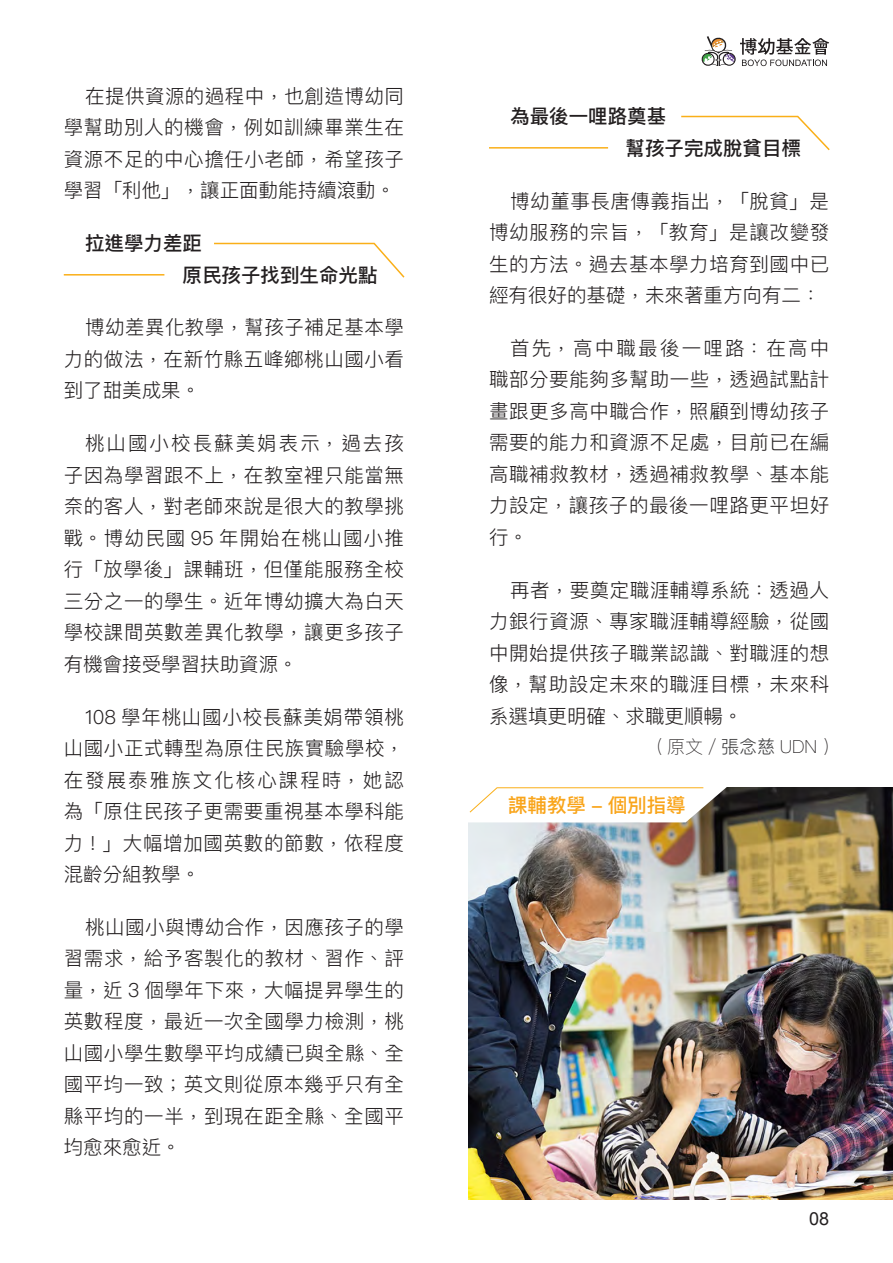
<style>
.page{position:relative;width:893px;height:1263px;background:#fff}
.page>*{position:absolute;margin:0;border:0;box-sizing:border-box;transform-origin:0 0}
.t1{font:300 19.5px/31.5px "Ping Fang TC";letter-spacing:.03em;color:#231f20;text-align:justify}
.t2{font:500 19.5px "Ping Fang TC";color:#231f20}
.t3{font:500 19.5px "Ping Fang TC";color:#f9a51b}
.t4{font:100 18px "Ping Fang TC";color:#231f20}
.t5{font:18px "Arial";color:#231f20}
.s1{font-weight:300;color:#3e3e3f}
</style>
<div class="page">
<svg style="left:701px;top:36px;width:128px;height:31px"></svg>
<img style="left:468px;top:788px;width:425px;height:411px">
<hr style="left:64px;top:274px;width:100px;height:2px;background:#faaf18">
<svg style="left:214px;top:242px;width:191px;height:36px"></svg>
<hr style="left:489px;top:147px;width:119px;height:2px;background:#faaf18">
<svg style="left:681px;top:115px;width:149px;height:36px"></svg>
<svg style="left:468px;top:787px;width:260px;height:35px"></svg>
<p class="t1" style="left:64px;top:80px;width:342px;text-indent:21px">在提供資源的過程中，也創造博幼同學幫助別人的機會，例如訓練畢業生在資源不足的中心擔任小老師，希望孩子學習「利他」，讓正面動能持續滾動。</p>
<p class="t2" style="left:85px;top:231px;width:118px">拉進學力差距</p>
<p class="t2" style="left:183px;top:263px;width:196px">原民孩子找到生命光點</p>
<p class="t1" style="left:64px;top:311px;width:342px;text-indent:21px">博幼差異化教學，幫孩子補足基本學力的做法，在新竹縣五峰鄉桃山國小看到了甜美成果。</p>
<p class="t1" style="left:64px;top:427px;width:342px;text-indent:21px">桃山國小校長蘇美娟表示，過去孩子因為學習跟不上，在教室裡只能當無奈的客人，對老師來說是很大的教學挑戰。博幼民國 95 年開始在桃山國小推行「放學後」課輔班，但僅能服務全校三分之一的學生。近年博幼擴大為白天學校課間英數差異化教學，讓更多孩子有機會接受學習扶助資源。</p>
<p class="t1" style="left:64px;top:700px;width:342px;text-indent:21px">108 學年桃山國小校長蘇美娟帶領桃山國小正式轉型為原住民族實驗學校，在發展泰雅族文化核心課程時，她認為「原住民孩子更需要重視基本學科能力！」大幅增加國英數的節數，依程度混齡分組教學。</p>
<p class="t1" style="left:64px;top:911px;width:342px;text-indent:21px">桃山國小與博幼合作，因應孩子的學習需求，給予客製化的教材、習作、評量，近 3 個學年下來，大幅提昇學生的英數程度，最近一次全國學力檢測，桃山國小學生數學平均成績已與全縣、全國平均一致；英文則從原本幾乎只有全縣平均的一半，到現在距全縣、全國平均愈來愈近。</p>
<p class="t2" style="left:510px;top:104px;width:157px">為最後一哩路奠基</p>
<p class="t2" style="left:625px;top:136px;width:177px">幫孩子完成脫貧目標</p>
<p class="t1" style="left:489px;top:185px;width:342px;text-indent:21px">博幼董事長唐傳義指出，「脫貧」是博幼服務的宗旨，「教育」是讓改變發生的方法。過去基本學力培育到國中已經有很好的基礎，未來著重方向有二：</p>
<p class="t1" style="left:489px;top:332px;width:342px;text-indent:21px">首先，高中職最後一哩路：在高中職部分要能夠多幫助一些，透過試點計畫跟更多高中職合作，照顧到博幼孩子需要的能力和資源不足處，目前已在編高職補救教材，透過補救教學、基本能力設定，讓孩子的最後一哩路更平坦好行。</p>
<p class="t1" style="left:489px;top:574px;width:342px;text-indent:21px">再者，要奠定職涯輔導系統：透過人力銀行資源、專家職涯輔導經驗，從國中開始提供孩子職業認識、對職涯的想像，幫助設定未來的職涯目標，未來科系選填更明確、求職更順暢。</p>
<p class="t4" style="left:657px;top:735px;width:174px">( 原文 / <span class="s1">張念慈</span> UDN )</p>
<p class="t3" style="left:508px;top:792px;width:179px">課輔教學 - 個別指導</p>
<p class="t5" style="left:809px;top:1207px;width:22px">08</p>
</div>
